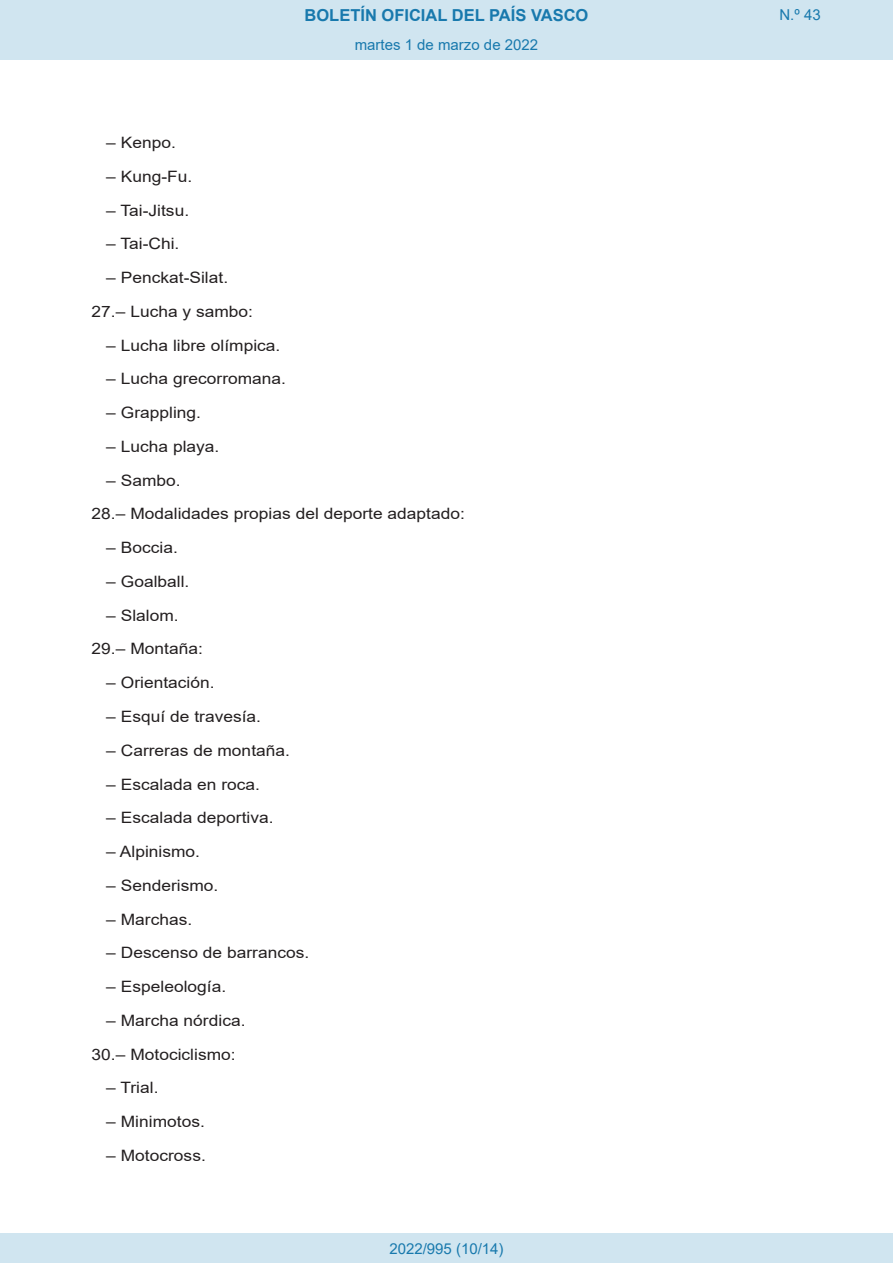
<style>
.page{position:relative;width:893px;height:1263px;background:#fff}
.page>*{position:absolute;margin:0;border:0;box-sizing:border-box;transform-origin:0 0}
.t1{font:700 16.5px "Arial";color:#1879ad}
.BOPVDetalle1{font:15.6px "Arial";color:#231f20;scale:1.11 1}
.BOPVDetalle{font:15.6px "Arial";color:#231f20;scale:1.11 1}
.Paginacion_Centro{font:15px "Arial";color:#1879ad}
</style>
<div class="page">
<div style="left:0;top:0;width:893px;height:60px;background:#d0e5f0"></div>
<div style="left:0;top:1233px;width:893px;height:30px;background:#d0e5f0"></div>
<p class="t1" style="left:305px;top:3px;width:285px">BOLETÍN OFICIAL DEL PAÍS VASCO</p>
<p class="Paginacion_Centro" style="left:355px;top:35px;width:185px">martes 1 de marzo de 2022</p>
<p class="BOPVDetalle1" style="left:106px;top:132px;width:64px">– Kenpo.</p>
<p class="BOPVDetalle1" style="left:106px;top:166px;width:79px">– Kung-Fu.</p>
<p class="BOPVDetalle1" style="left:106px;top:199px;width:76px">– Tai-Jitsu.</p>
<p class="BOPVDetalle1" style="left:106px;top:233px;width:67px">– Tai-Chi.</p>
<p class="BOPVDetalle1" style="left:106px;top:267px;width:111px">– Penckat-Silat.</p>
<p class="BOPVDetalle" style="left:92px;top:301px;width:147px">27.– Lucha y sambo:</p>
<p class="BOPVDetalle1" style="left:106px;top:334px;width:158px">– Lucha libre olímpica.</p>
<p class="BOPVDetalle1" style="left:106px;top:368px;width:163px">– Lucha grecorromana.</p>
<p class="BOPVDetalle1" style="left:106px;top:402px;width:87px">– Grappling.</p>
<p class="BOPVDetalle1" style="left:106px;top:436px;width:103px">– Lucha playa.</p>
<p class="BOPVDetalle1" style="left:106px;top:469px;width:69px">– Sambo.</p>
<p class="BOPVDetalle" style="left:92px;top:503px;width:338px">28.– Modalidades propias del deporte adaptado:</p>
<p class="BOPVDetalle1" style="left:106px;top:537px;width:66px">– Boccia.</p>
<p class="BOPVDetalle1" style="left:106px;top:571px;width:76px">– Goalball.</p>
<p class="BOPVDetalle1" style="left:106px;top:604px;width:67px">– Slalom.</p>
<p class="BOPVDetalle" style="left:92px;top:638px;width:102px">29.– Montaña:</p>
<p class="BOPVDetalle1" style="left:106px;top:672px;width:99px">– Orientación.</p>
<p class="BOPVDetalle1" style="left:106px;top:706px;width:141px">– Esquí de travesía.</p>
<p class="BOPVDetalle1" style="left:106px;top:739px;width:167px">– Carreras de montaña.</p>
<p class="BOPVDetalle1" style="left:106px;top:773px;width:140px">– Escalada en roca.</p>
<p class="BOPVDetalle1" style="left:106px;top:807px;width:152px">– Escalada deportiva.</p>
<p class="BOPVDetalle1" style="left:106px;top:841px;width:86px">– Alpinismo.</p>
<p class="BOPVDetalle1" style="left:106px;top:874px;width:103px">– Senderismo.</p>
<p class="BOPVDetalle1" style="left:106px;top:908px;width:79px">– Marchas.</p>
<p class="BOPVDetalle1" style="left:106px;top:942px;width:184px">– Descenso de barrancos.</p>
<p class="BOPVDetalle1" style="left:106px;top:976px;width:110px">– Espeleología.</p>
<p class="BOPVDetalle1" style="left:106px;top:1010px;width:127px">– Marcha nórdica.</p>
<p class="BOPVDetalle" style="left:92px;top:1043px;width:131px">30.– Motociclismo:</p>
<p class="BOPVDetalle1" style="left:106px;top:1077px;width:49px">– Trial.</p>
<p class="BOPVDetalle1" style="left:106px;top:1111px;width:90px">– Minimotos.</p>
<p class="BOPVDetalle1" style="left:106px;top:1145px;width:91px">– Motocross.</p>
<p class="Paginacion_Centro" style="left:389px;top:1238px;width:116px">2022/995 (10/14)</p>
<p class="Paginacion_Centro" style="left:779px;top:5px;width:43px">N.º 43</p>
</div>
